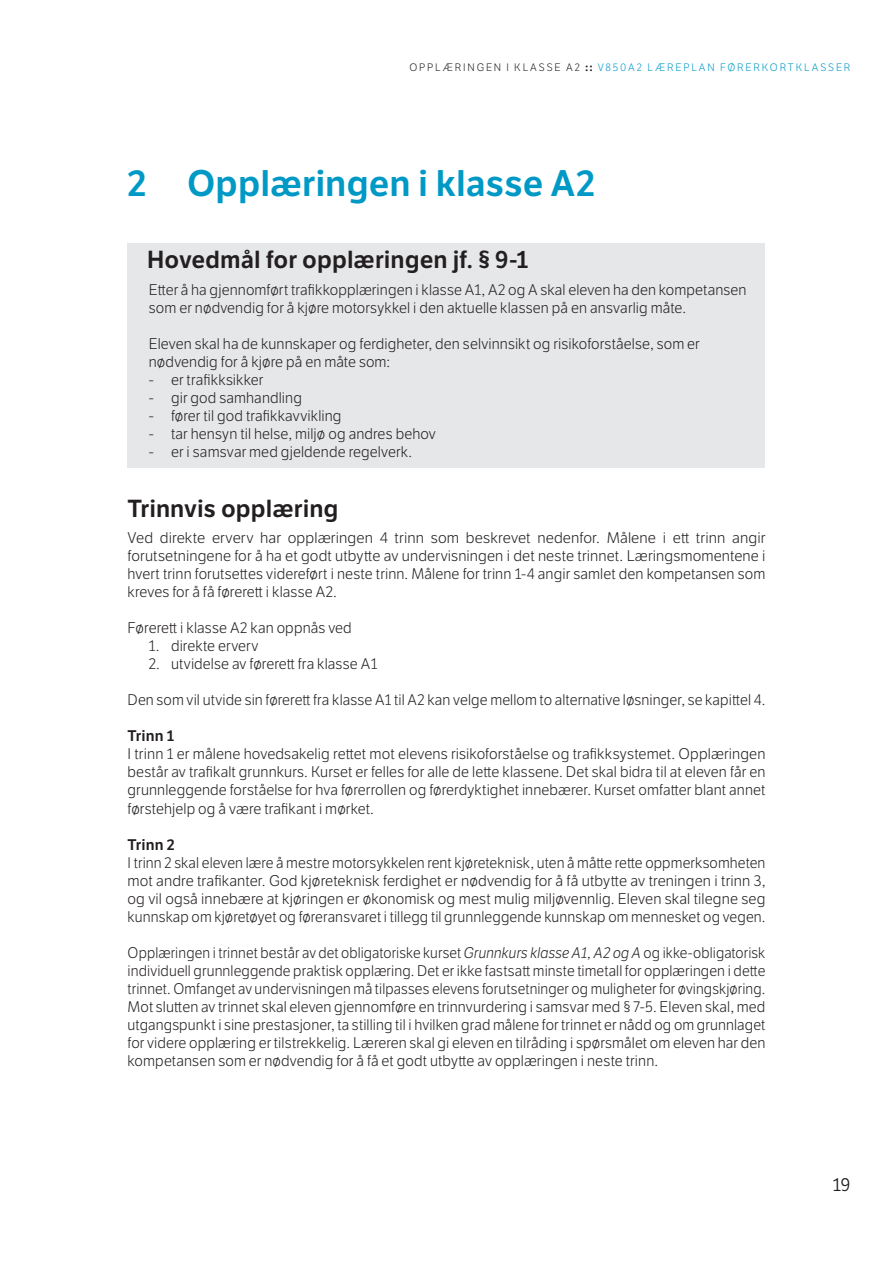
<style>
.page{position:relative;width:893px;height:1263px;background:#fff}
.page>*{position:absolute;margin:0;border:0;box-sizing:border-box;transform-origin:0 0}
.Tittel_1{font:600 36px "LFT Etica";color:#0099c6}
.Tittel_2{font:600 24px "LFT Etica";color:#231f20}
.Side_nr_malsider{font:18px "LFT Etica";color:#231f20}
.Brødtekst{font:300 15px/18px "LFT Etica";letter-spacing:.01em;color:#231f20;text-align:justify}
.Brødtekst-2{font:300 15px/18px "LFT Etica";letter-spacing:.01em;color:#231f20;text-align:justify;scale:.96 1}
.Brødtekst-3{font:600 15px "LFT Etica";letter-spacing:.01em;color:#231f20}
.t1{font:300 10.5px "LFT Etica";letter-spacing:.175em;color:#0099c6}
.s1{color:#231f20}
.s2{font-weight:700;color:#231f20}
.s3{font-style:italic}
</style>
<div class="page">
<div style="left:128px;top:243px;width:637px;height:225px;background:#e6e7e9"></div>
<p class="t1" style="left:410px;top:62px;width:442px"><span class="s1">OPPLÆRINGEN I KLASSE A2</span> <span class="s2">::</span> V850A2 LÆREPLAN FØRERKORTKLASSER</p>
<h1 class="Tittel_1" style="left:128px;top:162px;width:469px">2 Opplæringen i klasse A2</h1>
<h2 class="Tittel_2" style="left:147px;top:245px;width:382px">Hovedmål for opplæringen jf. § 9-1</h2>
<p class="Brødtekst" style="left:149px;top:281px;width:599px">Etter å ha gjennomført trafikkopplæringen i klasse A1, A2 og A skal eleven ha den kompetansen som er nødvendig for å kjøre motorsykkel i den aktuelle klassen på en ansvarlig måte.</p>
<p class="Brødtekst" style="left:149px;top:335px;width:552px">Eleven skal ha de kunnskaper og ferdigheter, den selvinnsikt og risikoforståelse, som er</p>
<p class="Brødtekst" style="left:149px;top:353px;width:243px">nødvendig for å kjøre på en måte som:</p>
<p class="Brødtekst" style="left:149px;top:371px;width:116px">- er trafikksikker</p>
<p class="Brødtekst" style="left:149px;top:389px;width:155px">- gir god samhandling</p>
<p class="Brødtekst" style="left:149px;top:407px;width:194px">- fører til god trafikkavvikling</p>
<p class="Brødtekst" style="left:149px;top:425px;width:289px">- tar hensyn til helse, miljø og andres behov</p>
<p class="Brødtekst" style="left:149px;top:443px;width:265px">- er i samsvar med gjeldende regelverk.</p>
<h2 class="Tittel_2" style="left:128px;top:494px;width:212px">Trinnvis opplæring</h2>
<p class="Brødtekst" style="left:128px;top:530px;width:639px">Ved direkte erverv har opplæringen 4 trinn som beskrevet nedenfor. Målene i ett trinn angir forutsetningene for å ha et godt utbytte av undervisningen i det neste trinnet. Læringsmomentene i hvert trinn forutsettes videreført i neste trinn. Målene for trinn 1-4 angir samlet den kompetansen som kreves for å få førerett i klasse A2.</p>
<p class="Brødtekst" style="left:128px;top:620px;width:226px">Førerett i klasse A2 kan oppnås ved</p>
<p class="Brødtekst" style="left:149px;top:638px;width:111px">1. direkte erverv</p>
<p class="Brødtekst" style="left:149px;top:656px;width:230px">2. utvidelse av førerett fra klasse A1</p>
<p class="Brødtekst" style="left:128px;top:692px;width:639px">Den som vil utvide sin førerett fra klasse A1 til A2 kan velge mellom to alternative løsninger, se kapittel 4.</p>
<p class="Brødtekst-3" style="left:128px;top:727px;width:48px">Trinn 1</p>
<p class="Brødtekst" style="left:128px;top:746px;width:639px">I trinn 1 er målene hovedsakelig rettet mot elevens risikoforståelse og trafikksystemet. Opplæringen består av trafikalt grunnkurs. Kurset er felles for alle de lette klassene. Det skal bidra til at eleven får en grunnleggende forståelse for hva førerrollen og førerdyktighet innebærer. Kurset omfatter blant annet førstehjelp og å være trafikant i mørket.</p>
<p class="Brødtekst-3" style="left:128px;top:835px;width:49px">Trinn 2</p>
<p class="Brødtekst" style="left:128px;top:854px;width:639px">I trinn 2 skal eleven lære å mestre motorsykkelen rent kjøreteknisk, uten å måtte rette oppmerksomheten mot andre trafikanter. God kjøreteknisk ferdighet er nødvendig for å få utbytte av treningen i trinn 3, og vil også innebære at kjøringen er økonomisk og mest mulig miljøvennlig. Eleven skal tilegne seg kunnskap om kjøretøyet og føreransvaret i tillegg til grunnleggende kunnskap om mennesket og vegen.</p>
<p class="Brødtekst-2" style="left:128px;top:944px;width:666px">Opplæringen i trinnet består av det obligatoriske kurset <span class="s3">Grunnkurs klasse A1, A2 og A</span> og ikke-obligatorisk individuell grunnleggende praktisk opplæring. Det er ikke fastsatt minste timetall for opplæringen i dette trinnet. Omfanget av undervisningen må tilpasses elevens forutsetninger og muligheter for øvingskjøring.</p>
<p class="Brødtekst" style="left:128px;top:998px;width:639px">Mot slutten av trinnet skal eleven gjennomføre en trinnvurdering i samsvar med § 7-5. Eleven skal, med utgangspunkt i sine prestasjoner, ta stilling til i hvilken grad målene for trinnet er nådd og om grunnlaget for videre opplæring er tilstrekkelig. Læreren skal gi eleven en tilråding i spørsmålet om eleven har den kompetansen som er nødvendig for å få et godt utbytte av opplæringen i neste trinn.</p>
<p class="Side_nr_malsider" style="left:833px;top:1174px;width:19px">19</p>
</div>
